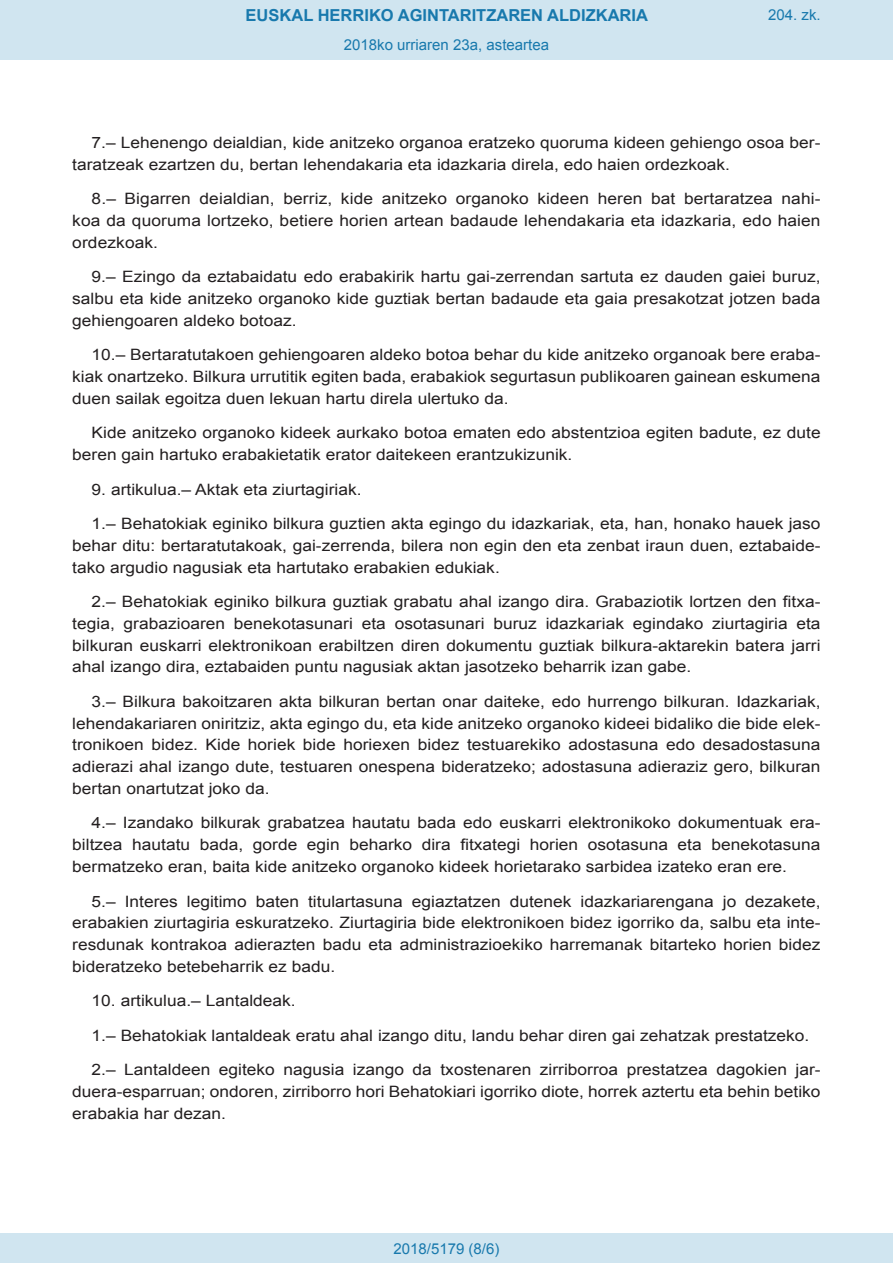
<style>
.page{position:relative;width:893px;height:1263px;background:#fff}
.page>*{position:absolute;margin:0;border:0;box-sizing:border-box;transform-origin:0 0}
.t1{font:700 16.5px "Arial";color:#1879ad}
.BOPVDetalle{font:15.6px/21.8px "Arial";color:#231f20;text-align:justify;scale:1.11 1}
.Paginacion_Centro{font:15px "Arial";color:#1879ad}
</style>
<div class="page">
<div style="left:0;top:0;width:893px;height:60px;background:#d0e5f0"></div>
<div style="left:0;top:1233px;width:893px;height:30px;background:#d0e5f0"></div>
<p class="t1" style="left:246px;top:4px;width:404px">EUSKAL HERRIKO AGINTARITZAREN ALDIZKARIA</p>
<p class="Paginacion_Centro" style="left:344px;top:35px;width:207px">2018ko urriaren 23a, asteartea</p>
<p class="Paginacion_Centro" style="left:768px;top:5px;width:54px">204. zk.</p>
<p class="BOPVDetalle" style="left:72px;top:132px;width:676px;text-indent:19px">7.– Lehenengo deialdian, kide anitzeko organoa eratzeko quoruma kideen gehiengo osoa ber&shy;taratzeak ezartzen du, bertan lehendakaria eta idazkaria direla, edo haien ordezkoak.</p>
<p class="BOPVDetalle" style="left:72px;top:188px;width:676px;text-indent:19px">8.– Bigarren deialdian, berriz, kide anitzeko organoko kideen heren bat bertaratzea nahi&shy;koa da quoruma lortzeko, betiere horien artean badaude lehendakaria eta idazkaria, edo haien ordezkoak.</p>
<p class="BOPVDetalle" style="left:72px;top:266px;width:676px;text-indent:19px">9.– Ezingo da eztabaidatu edo erabakirik hartu gai-zerrendan sartuta ez dauden gaiei buruz, salbu eta kide anitzeko organoko kide guztiak bertan badaude eta gaia presakotzat jotzen bada gehiengoaren aldeko botoaz.</p>
<p class="BOPVDetalle" style="left:72px;top:344px;width:676px;text-indent:19px">10.– Bertaratutakoen gehiengoaren aldeko botoa behar du kide anitzeko organoak bere eraba&shy;kiak onartzeko. Bilkura urrutitik egiten bada, erabakiok segurtasun publikoaren gainean eskumena duen sailak egoitza duen lekuan hartu direla ulertuko da.</p>
<p class="BOPVDetalle" style="left:72px;top:422px;width:676px;text-indent:19px">Kide anitzeko organoko kideek aurkako botoa ematen edo abstentzioa egiten badute, ez dute beren gain hartuko erabakietatik erator daitekeen erantzukizunik.</p>
<p class="BOPVDetalle" style="left:92px;top:478px;width:245px">9. artikulua.– Aktak eta ziurtagiriak.</p>
<p class="BOPVDetalle" style="left:72px;top:513px;width:676px;text-indent:19px">1.– Behatokiak eginiko bilkura guztien akta egingo du idazkariak, eta, han, honako hauek jaso behar ditu: bertaratutakoak, gai-zerrenda, bilera non egin den eta zenbat iraun duen, eztabaide&shy;tako argudio nagusiak eta hartutako erabakien edukiak.</p>
<p class="BOPVDetalle" style="left:72px;top:591px;width:676px;text-indent:19px">2.– Behatokiak eginiko bilkura guztiak grabatu ahal izango dira. Grabaziotik lortzen den fitxa&shy;tegia, grabazioaren benekotasunari eta osotasunari buruz idazkariak egindako ziurtagiria eta bilkuran euskarri elektronikoan erabiltzen diren dokumentu guztiak bilkura-aktarekin batera jarri ahal izango dira, eztabaiden puntu nagusiak aktan jasotzeko beharrik izan gabe.</p>
<p class="BOPVDetalle" style="left:72px;top:691px;width:676px;text-indent:19px">3.– Bilkura bakoitzaren akta bilkuran bertan onar daiteke, edo hurrengo bilkuran. Idazkariak, lehendakariaren oniritziz, akta egingo du, eta kide anitzeko organoko kideei bidaliko die bide elek&shy;tronikoen bidez. Kide horiek bide horiexen bidez testuarekiko adostasuna edo desadostasuna adierazi ahal izango dute, testuaren onespena bideratzeko; adostasuna adieraziz gero, bilkuran bertan onartutzat joko da.</p>
<p class="BOPVDetalle" style="left:72px;top:812px;width:676px;text-indent:19px">4.– Izandako bilkurak grabatzea hautatu bada edo euskarri elektronikoko dokumentuak era&shy;biltzea hautatu bada, gorde egin beharko dira fitxategi horien osotasuna eta benekotasuna bermatzeko eran, baita kide anitzeko organoko kideek horietarako sarbidea izateko eran ere.</p>
<p class="BOPVDetalle" style="left:72px;top:890px;width:676px;text-indent:19px">5.– Interes legitimo baten titulartasuna egiaztatzen dutenek idazkariarengana jo dezakete, erabakien ziurtagiria eskuratzeko. Ziurtagiria bide elektronikoen bidez igorriko da, salbu eta inte&shy;resdunak kontrakoa adierazten badu eta administrazioekiko harremanak bitarteko horien bidez bideratzeko betebeharrik ez badu.</p>
<p class="BOPVDetalle" style="left:92px;top:990px;width:185px">10. artikulua.– Lantaldeak.</p>
<p class="BOPVDetalle" style="left:92px;top:1024px;width:648px">1.– Behatokiak lantaldeak eratu ahal izango ditu, landu behar diren gai zehatzak prestatzeko.</p>
<p class="BOPVDetalle" style="left:72px;top:1059px;width:676px;text-indent:19px">2.– Lantaldeen egiteko nagusia izango da txostenaren zirriborroa prestatzea dagokien jar&shy;duera-esparruan; ondoren, zirriborro hori Behatokiari igorriko diote, horrek aztertu eta behin betiko erabakia har dezan.</p>
<p class="Paginacion_Centro" style="left:393px;top:1238px;width:107px">2018/5179 (8/6)</p>
</div>
